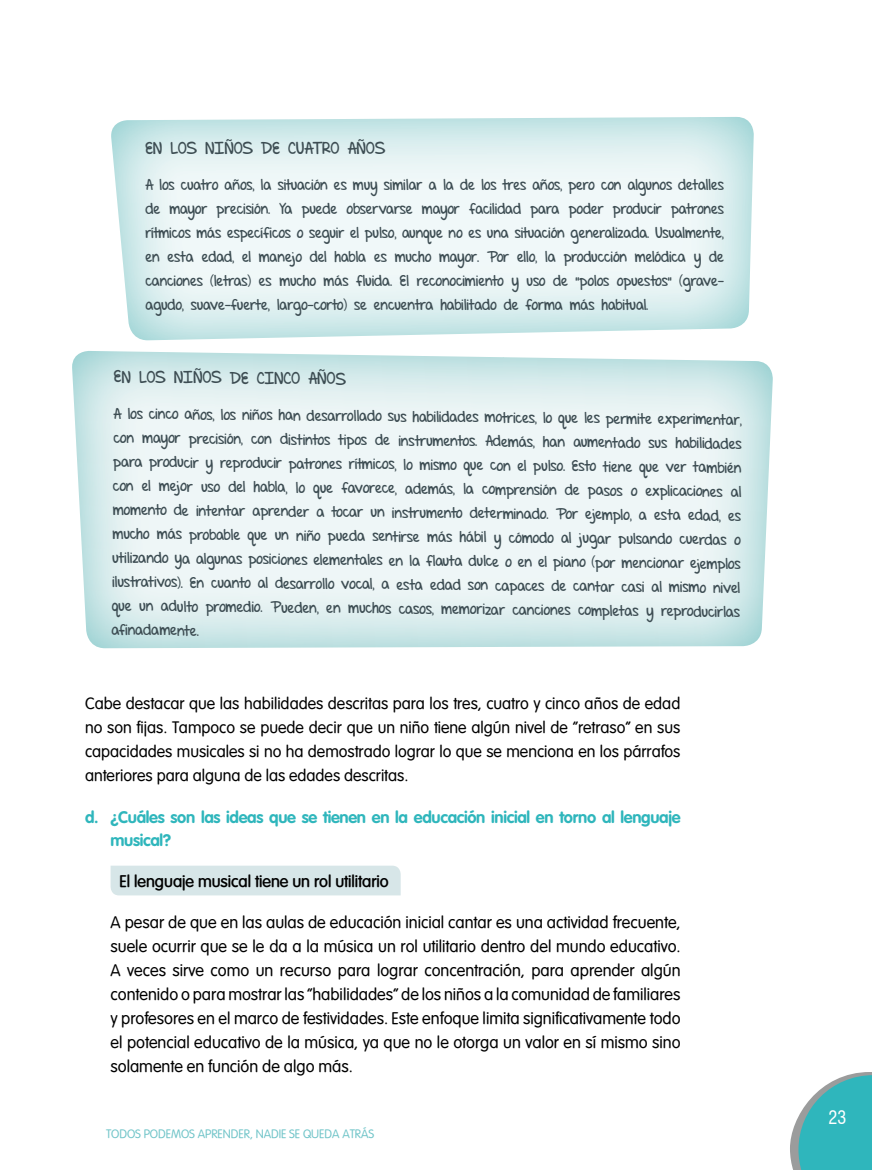
<style>
.page{position:relative;width:872px;height:1170px;background:#fff}
.page>*{position:absolute;margin:0;border:0;box-sizing:border-box;transform-origin:0 0}
.t1{font:condensed 18px "Swiss 721 BT";color:#fff}
.t2{font:16.5px/24px "Vogel Normal";color:#000;text-align:justify}
.t3{font:700 16.5px/22.5px "VAG Rounded Std";letter-spacing:-.02em;color:#2fb6bc}
.t4{font:16.5px "Set Firetothe Rain";color:#3d4d53}
.t5{font:700 16.5px "Vogel";color:#000}
.t6{font:16.2px/24px "Vogel Normal";color:#000;text-align:justify}
.t7{font:15px/24px "Set Firetothe Rain";letter-spacing:-.01em;color:#3d4d53;text-align:justify}
.t8{font:15px/24px "Set Firetothe Rain";letter-spacing:-.01em;color:#3d4d53;text-align:justify;scale:.96 1}
.t9{font:12px "Vogel Normal";color:#72c5c9}
</style>
<div class="page">
<img style="left:700px;top:117px;width:53px;height:212px">
<svg style="left:790px;top:1072px;width:82px;height:97px"></svg>
<p class="t4" style="left:145px;top:138px;width:241px">EN LOS NIÑOS DE CUATRO AÑOS</p>
<p class="t8" style="left:145px;top:174px;width:604px">A los cuatro años, la situación es muy similar a la de los tres años, pero con algunos detalles de mayor precisión. Ya puede observarse mayor facilidad para poder producir patrones rítmicos más específicos o seguir el pulso, aunque no es una situación generalizada. Usualmente, en esta edad, el manejo del habla es mucho mayor. Por ello, la producción melódica y de canciones (letras) es mucho más fluida. El reconocimiento y uso de “polos opuestos” (grave&shy;agudo, suave-fuerte, largo-corto) se encuentra habilitado de forma más habitual.</p>
<p class="t4" style="left:114px;top:366px;width:233px;rotate:1deg">EN LOS NIÑOS DE CINCO AÑOS</p>
<p class="t7" style="left:114px;top:400px;width:631px;rotate:1deg">A los cinco años, los niños han desarrollado sus habilidades motrices, lo que les permite experimentar, con mayor precisión, con distintos tipos de instrumentos. Además, han aumentado sus habilidades para producir y reproducir patrones rítmicos, lo mismo que con el pulso. Esto tiene que ver también con el mejor uso del habla, lo que favorece, además, la comprensión de pasos o explicaciones al momento de intentar aprender a tocar un instrumento determinado. Por ejemplo, a esta edad, es mucho más probable que un niño pueda sentirse más hábil y cómodo al jugar pulsando cuerdas o utilizando ya algunas posiciones elementales en la flauta dulce o en el piano (por mencionar ejemplos ilustrativos). En cuanto al desarrollo vocal, a esta edad son capaces de cantar casi al mismo nivel que un adulto promedio. Pueden, en muchos casos, memorizar canciones completas y reproducirlas</p>
<p class="t7" style="left:112px;top:618px;width:89px;rotate:1deg">afinadamente.</p>
<p class="t6" style="left:85px;top:691px;width:597px">Cabe destacar que las habilidades descritas para los tres, cuatro y cinco años de edad no son fijas. Tampoco se puede decir que un niño tiene algún nivel de “retraso” en sus capacidades musicales si no ha demostrado lograr lo que se menciona en los párrafos anteriores para alguna de las edades descritas.</p>
<p class="t3" style="left:111px;top:806px;width:571px;text-indent:-26px">d. ¿Cuáles son las ideas que se tienen en la educación inicial en torno al lenguaje musical?</p>
<p class="t5" style="left:120px;top:871px;width:271px">El lenguaje musical tiene un rol utilitario</p>
<p class="t2" style="left:111px;top:910px;width:571px">A pesar de que en las aulas de educación inicial cantar es una actividad frecuente, suele ocurrir que se le da a la música un rol utilitario dentro del mundo educativo.<br>A veces sirve como un recurso para lograr concentración, para aprender algún contenido o para mostrar las “habilidades” de los niños a la comunidad de familiares y profesores en el marco de festividades. Este enfoque limita significativamente todo el potencial educativo de la música, ya que no le otorga un valor en sí mismo sino solamente en función de algo más.</p>
<p class="t9" style="left:106px;top:1126px;width:269px">TODOS PODEMOS APRENDER, NADIE SE QUEDA ATRÁS</p>
<p class="t1" style="left:828px;top:1106px;width:19px">23</p>
</div>
